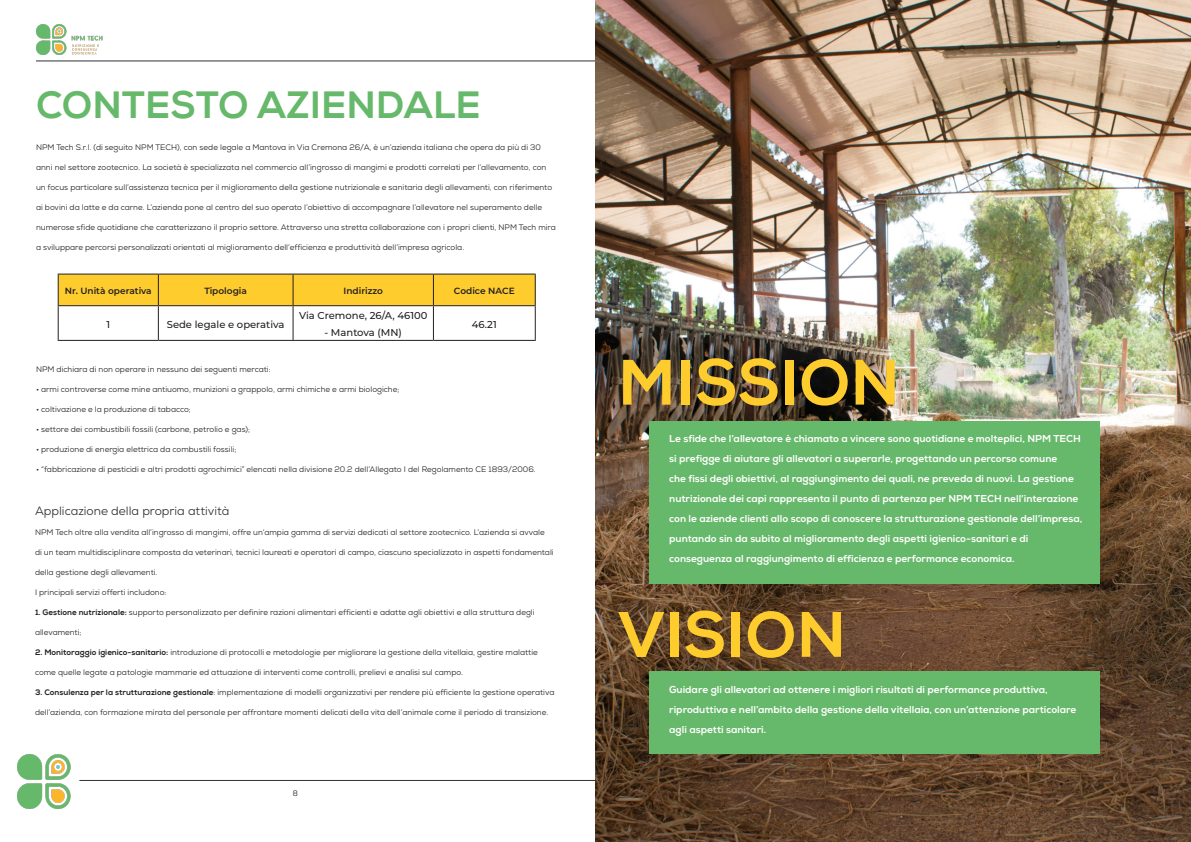
<style>
.page{position:relative;width:1191px;height:842px;background:#fff}
.page>*{position:absolute;margin:0;border:0;box-sizing:border-box;transform-origin:0 0}
.t1{font:800 64px "Nexa";color:#ffcc2e}
.t2{font:800 38px "Nexa";color:#66b86a}
.t3{font:12px "Nexa";color:#2f3234}
.t4{font:800 10px/20px "Nexa";color:#fff}
.t5{font:500 10px "Montserrat";color:#231f20}
.t6{font:600 9px "Montserrat";color:#231f20}
.t7{font:8px "Nexa";color:#231f20}
.t8{font:8px "Montserrat";color:#231f20}
.s1{font-weight:800}
</style>
<div class="page">
<hr style="left:36px;top:60px;width:1119px;height:1px;background:#2f3234">
<hr style="left:79px;top:780px;width:1021px;height:1px;background:#2f3234">
<img style="left:36px;top:24px;width:66px;height:30px">
<img style="left:17px;top:754px;width:54px;height:54px">
<img style="left:595px;top:0;width:596px;height:842px">
<div style="left:59px;top:275px;width:476px;height:30px;background:#ffcc2e"></div>
<hr style="left:58px;top:274px;width:100px;height:1px;background:#231f20">
<hr style="left:58px;top:275px;width:1px;height:30px;background:#231f20">
<hr style="left:158px;top:274px;width:135px;height:1px;background:#231f20">
<hr style="left:158px;top:275px;width:1px;height:30px;background:#231f20">
<hr style="left:293px;top:274px;width:140px;height:1px;background:#231f20">
<hr style="left:292px;top:275px;width:1px;height:30px;background:#231f20">
<hr style="left:433px;top:274px;width:103px;height:1px;background:#231f20">
<hr style="left:433px;top:275px;width:1px;height:30px;background:#231f20">
<hr style="left:535px;top:275px;width:1px;height:30px;background:#231f20">
<hr style="left:58px;top:305px;width:100px;height:1px;background:#231f20">
<hr style="left:58px;top:306px;width:1px;height:34px;background:#231f20">
<hr style="left:158px;top:305px;width:135px;height:1px;background:#231f20">
<hr style="left:158px;top:306px;width:1px;height:34px;background:#231f20">
<hr style="left:293px;top:305px;width:140px;height:1px;background:#231f20">
<hr style="left:292px;top:306px;width:1px;height:34px;background:#231f20">
<hr style="left:433px;top:305px;width:103px;height:1px;background:#231f20">
<hr style="left:433px;top:306px;width:1px;height:34px;background:#231f20">
<hr style="left:535px;top:306px;width:1px;height:34px;background:#231f20">
<hr style="left:58px;top:340px;width:100px;height:1px;background:#231f20">
<hr style="left:158px;top:340px;width:135px;height:1px;background:#231f20">
<hr style="left:293px;top:340px;width:140px;height:1px;background:#231f20">
<hr style="left:433px;top:340px;width:103px;height:1px;background:#231f20">
<div style="left:649px;top:421px;width:451px;height:163px;background:#66b86a"></div>
<div style="left:649px;top:671px;width:451px;height:83px;background:#66b86a"></div>
<h2 class="t2" style="left:36px;top:81px;width:446px">CONTESTO AZIENDALE</h2>
<p class="t7" style="left:36px;top:142px;width:506px">NPM Tech S.r.l. (di seguito NPM TECH), con sede legale a Mantova in Via Cremona 26/A, è un’azienda italiana che opera da più di 30</p>
<p class="t7" style="left:36px;top:162px;width:512px">anni nel settore zootecnico. La società è specializzata nel commercio all’ingrosso di mangimi e prodotti correlati per l’allevamento, con</p>
<p class="t7" style="left:36px;top:182px;width:517px">un focus particolare sull’assistenza tecnica per il miglioramento della gestione nutrizionale e sanitaria degli allevamenti, con riferimento</p>
<p class="t7" style="left:36px;top:202px;width:507px">ai bovini da latte e da carne. L’azienda pone al centro del suo operato l’obiettivo di accompagnare l’allevatore nel superamento delle</p>
<p class="t7" style="left:36px;top:222px;width:521px">numerose sfide quotidiane che caratterizzano il proprio settore. Attraverso una stretta collaborazione con i propri clienti, NPM Tech mira</p>
<p class="t7" style="left:36px;top:242px;width:430px">a sviluppare percorsi personalizzati orientati al miglioramento dell’efficienza e produttività dell’impresa agricola.</p>
<p class="t6" style="left:65px;top:285px;width:88px">Nr. Unità operativa</p>
<p class="t6" style="left:204px;top:285px;width:44px">Tipologia</p>
<p class="t6" style="left:343px;top:285px;width:41px">Indirizzo</p>
<p class="t6" style="left:454px;top:285px;width:62px">Codice NACE</p>
<p class="t5" style="left:106px;top:317px;width:5px">1</p>
<p class="t5" style="left:167px;top:317px;width:119px">Sede legale e operativa</p>
<p class="t5" style="left:299px;top:309px;width:130px">Via Cremone, 26/A, 46100</p>
<p class="t5" style="left:324px;top:326px;width:79px">- Mantova (MN)</p>
<p class="t5" style="left:472px;top:317px;width:26px">46.21</p>
<p class="t7" style="left:36px;top:364px;width:236px">NPM dichiara di non operare in nessuno dei seguenti mercati:</p>
<p class="t7" style="left:36px;top:384px;width:365px">• armi controverse come mine antiuomo, munizioni a grappolo, armi chimiche e armi biologiche;</p>
<p class="t7" style="left:36px;top:404px;width:156px">• coltivazione e la produzione di tabacco;</p>
<p class="t7" style="left:36px;top:424px;width:215px">• settore dei combustibili fossili (carbone, petrolio e gas);</p>
<p class="t7" style="left:36px;top:444px;width:202px">• produzione di energia elettrica da combustili fossili;</p>
<p class="t7" style="left:36px;top:464px;width:501px">• “fabbricazione di pesticidi e altri prodotti agrochimici” elencati nella divisione 20.2 dell’Allegato I del Regolamento CE 1893/2006.</p>
<h3 class="t3" style="left:35px;top:503px;width:196px">Applicazione della propria attività</h3>
<p class="t7" style="left:35px;top:527px;width:511px">NPM Tech oltre alla vendita all’ingrosso di mangimi, offre un’ampia gamma di servizi dedicati al settore zootecnico. L’azienda si avvale</p>
<p class="t7" style="left:35px;top:547px;width:520px">di un team multidisciplinare composta da veterinari, tecnici laureati e operatori di campo, ciascuno specializzato in aspetti fondamentali</p>
<p class="t7" style="left:35px;top:567px;width:124px">della gestione degli allevamenti.</p>
<p class="t7" style="left:35px;top:587px;width:133px">I principali servizi offerti includono:</p>
<p class="t7" style="left:35px;top:607px;width:501px"><span class="s1">1. Gestione nutrizionale:</span> supporto personalizzato per definire razioni alimentari efficienti e adatte agli obiettivi e alla struttura degli</p>
<p class="t7" style="left:35px;top:627px;width:48px">allevamenti;</p>
<p class="t7" style="left:35px;top:647px;width:504px"><span class="s1">2. Monitoraggio igienico-sanitario:</span> introduzione di protocolli e metodologie per migliorare la gestione della vitellaia, gestire malattie</p>
<p class="t7" style="left:35px;top:667px;width:429px">come quelle legate a patologie mammarie ed attuazione di interventi come controlli, prelievi e analisi sul campo.</p>
<p class="t7" style="left:35px;top:687px;width:521px"><span class="s1">3. Consulenza per la strutturazione gestionale</span>: implementazione di modelli organizzativi per rendere più efficiente la gestione operativa</p>
<p class="t7" style="left:35px;top:707px;width:515px">dell’azienda, con formazione mirata del personale per affrontare momenti delicati della vita dell’animale come il periodo di transizione.</p>
<p class="t8" style="left:293px;top:787px;width:7px">8</p>
<h1 class="t1" style="left:618px;top:343px;width:284px">MISSION</h1>
<p class="t4" style="left:669px;top:429px;width:414px">Le sfide che l’allevatore è chiamato a vincere sono quotidiane e molteplici, NPM TECH si prefigge di aiutare gli allevatori a superarle, progettando un percorso comune<br>che fissi degli obiettivi, al raggiungimento dei quali, ne preveda di nuovi. La gestione nutrizionale dei capi rappresenta il punto di partenza per NPM TECH nell’interazione con le aziende clienti allo scopo di conoscere la strutturazione gestionale dell’impresa, puntando sin da subito al miglioramento degli aspetti igienico-sanitari e di conseguenza al raggiungimento di efficienza e performance economica.</p>
<h1 class="t1" style="left:618px;top:595px;width:230px">VISION</h1>
<p class="t4" style="left:669px;top:680px;width:409px">Guidare gli allevatori ad ottenere i migliori risultati di performance produttiva, riproduttiva e nell’ambito della gestione della vitellaia, con un’attenzione particolare agli aspetti sanitari.</p>
</div>
